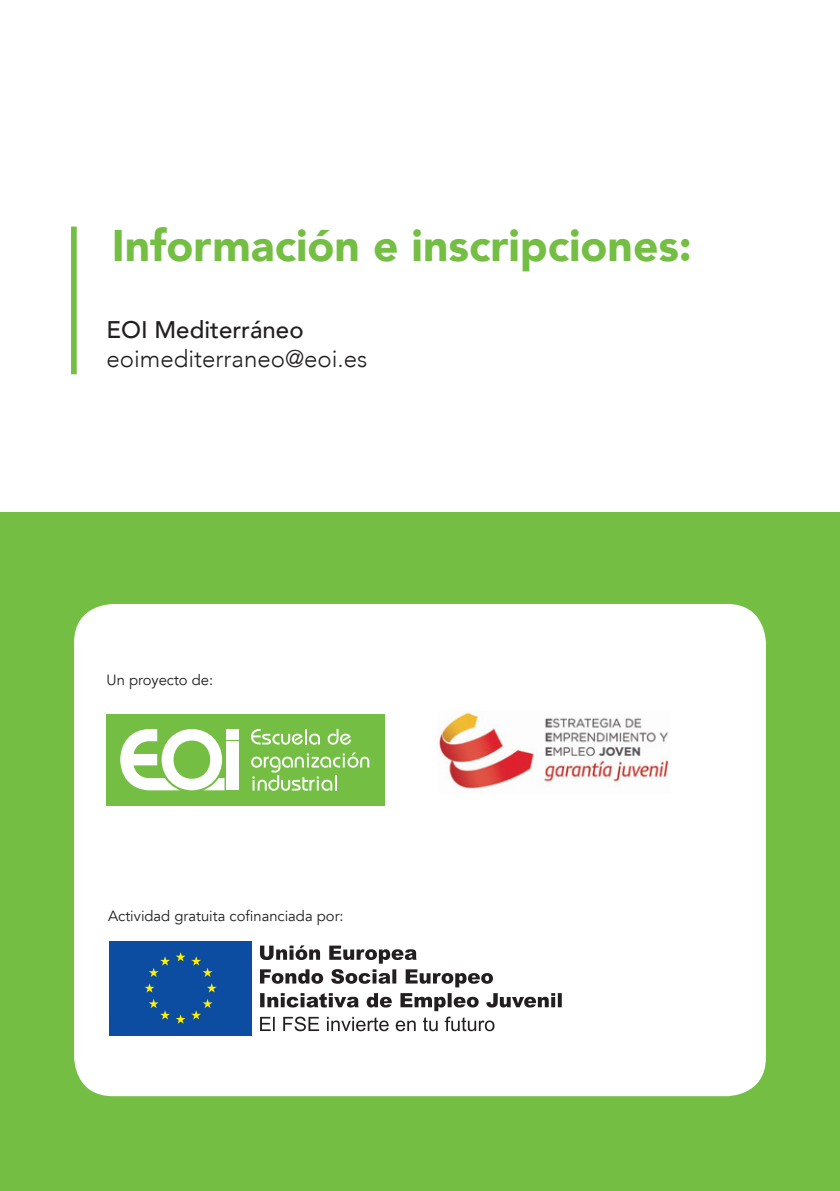
<style>
.page{position:relative;width:840px;height:1191px;background:#fff}
.page>*{position:absolute;margin:0;border:0;box-sizing:border-box;transform-origin:0 0}
.t1{font:900 44.2px "Avenir";color:#74bf43}
.t2{font:300 24px "Avenir";color:#231f20}
.t3{font:500 24px "Avenir";color:#231f20}
.t4{font:14.8px "Avenir";color:#231f20}
</style>
<div class="page">
<div style="left:0;top:512px;width:839px;height:679px;background:#74bf43"></div>
<div style="left:73px;top:603px;width:693px;height:494px;background:#fff;border-radius:40px"></div>
<svg style="left:260px;top:993px;width:301px;height:38px"></svg>
<svg style="left:260px;top:969px;width:232px;height:18px"></svg>
<svg style="left:260px;top:945px;width:156px;height:18px"></svg>
<div style="left:106px;top:938px;width:149px;height:100px;background:linear-gradient(to right,#fff,#fff)"></div>
<div style="left:109px;top:940px;width:143px;height:95px;background:#0d4da1"></div>
<svg style="left:176px;top:952px;width:9px;height:9px"></svg>
<svg style="left:149px;top:956px;width:21px;height:21px"></svg>
<svg style="left:144px;top:983px;width:10px;height:9px"></svg>
<svg style="left:149px;top:999px;width:21px;height:20px"></svg>
<svg style="left:176px;top:1014px;width:9px;height:9px"></svg>
<svg style="left:191px;top:999px;width:21px;height:20px"></svg>
<svg style="left:207px;top:983px;width:9px;height:9px"></svg>
<svg style="left:191px;top:956px;width:21px;height:21px"></svg>
<div style="left:106px;top:714px;width:278px;height:91px;background:#74bf43"></div>
<svg style="left:251px;top:729px;width:69px;height:15px"></svg>
<svg style="left:327px;top:729px;width:24px;height:15px"></svg>
<svg style="left:251px;top:752px;width:118px;height:38px"></svg>
<div style="left:226px;top:741px;width:13px;height:49px;background:#fff"></div>
<div style="left:226px;top:729px;width:13px;height:10px;background:#fff"></div>
<svg style="left:120px;top:729px;width:104px;height:61px"></svg>
<div style="left:71px;top:226px;width:6px;height:148px;background:#74bf43"></div>
<img style="left:438px;top:712px;width:231px;height:78px">
<h1 class="t1" style="left:112px;top:208px;width:581px">Información e inscripciones:</h1>
<h2 class="t3" style="left:106px;top:309px;width:198px">EOI Mediterráneo</h2>
<h2 class="t2" style="left:106px;top:344px;width:262px">eoimediterraneo@eoi.es</h2>
<p class="t4" style="left:106px;top:671px;width:108px">Un proyecto de:</p>
<p class="t4" style="left:108px;top:907px;width:237px">Actividad gratuita cofinanciada por:</p>
</div>
